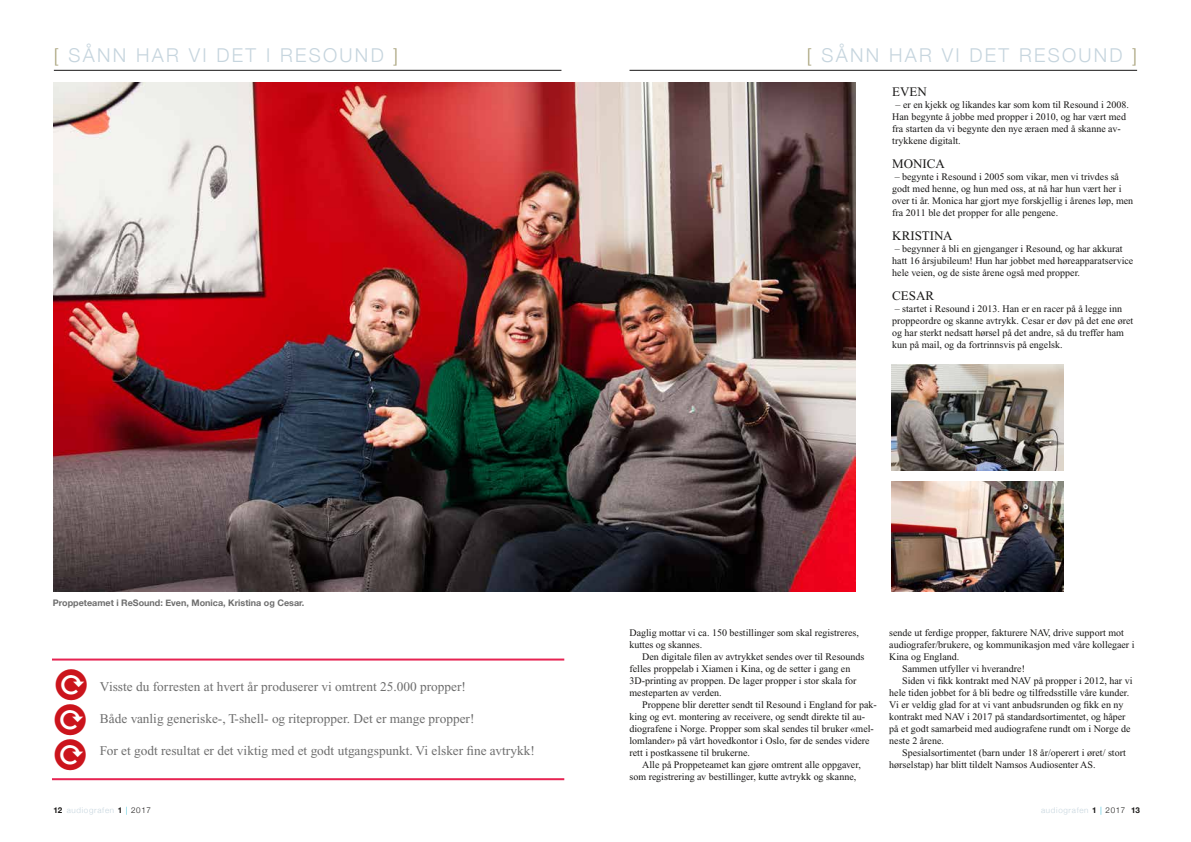
<style>
.page{position:relative;width:1191px;height:842px;background:#fff}
.page>*{position:absolute;margin:0;border:0;box-sizing:border-box;transform-origin:0 0}
.t1{font:300 19.1px "Helvetica Neue";letter-spacing:.12em;color:#c6d5de}
.t2{font:13.3px "Times New Roman";color:#6e6e6e}
.t3{font:13px "Times New Roman";color:#181716}
.t4{font:10px/12px "Times New Roman";color:#181716}
.t5{font:700 9px "Helvetica Neue";color:#6e6e6e}
.t6{font:300 8px "Helvetica Neue";letter-spacing:.085em;color:#c6d5de}
.s1{color:#aaa47e}
.s2{font-weight:700;color:#181716}
.s3{color:#2abad4}
.s4{color:#181716}
</style>
<div class="page">
<hr style="left:629px;top:70px;width:508px;height:1px;background:#181716">
<hr style="left:54px;top:70px;width:507px;height:1px;background:#181716">
<img style="left:54px;top:82px;width:801px;height:509px">
<hr style="left:52px;top:658px;width:512px;height:2px;background:#e72352">
<hr style="left:52px;top:778px;width:512px;height:2px;background:#e72352">
<img style="left:891px;top:364px;width:172px;height:107px">
<img style="left:891px;top:481px;width:172px;height:110px">
<h1 class="t1" style="left:54px;top:43px;width:346px"><span class="s1">[</span> SÅNN HAR VI DET I RESOUND <span class="s1">]</span></h1>
<h1 class="t1" style="left:807px;top:43px;width:332px"><span class="s1">[</span> SÅNN HAR VI DET RESOUND <span class="s1">]</span></h1>
<h3 class="t3" style="left:892px;top:85px;width:36px">EVEN</h3>
<p class="t4" style="left:892px;top:99px;width:238px;text-indent:3px">– er en kjekk og likandes kar som kom til Resound i 2008.<br>Han begynte å jobbe med propper i 2010, og har vært med fra starten da vi begynte den nye æraen med å skanne av&shy;trykkene digitalt.</p>
<h3 class="t3" style="left:892px;top:157px;width:54px">MONICA</h3>
<p class="t4" style="left:892px;top:171px;width:242px">– begynte i Resound i 2005 som vikar, men vi trivdes så godt med henne, og hun med oss, at nå har hun vært her i over ti år. Monica har gjort mye forskjellig i årenes løp, men fra 2011 ble det propper for alle pengene.</p>
<h3 class="t3" style="left:892px;top:229px;width:62px">KRISTINA</h3>
<p class="t4" style="left:892px;top:243px;width:242px">– begynner å bli en gjenganger i Resound, og har akkurat hatt 16 årsjubileum! Hun har jobbet med høreapparatservice hele veien, og de siste årene også med propper.</p>
<h3 class="t3" style="left:892px;top:289px;width:43px">CESAR</h3>
<p class="t4" style="left:892px;top:303px;width:242px">– startet i Resound i 2013. Han er en racer på å legge inn proppeordre og skanne avtrykk. Cesar er døv på det ene øret og har sterkt nedsatt hørsel på det andre, så du treffer ham kun på mail, og da fortrinnsvis på engelsk.</p>
<p class="t5" style="left:53px;top:597px;width:253px">Proppeteamet i ReSound: Even, Monica, Kristina og Cesar.</p>
<h2 class="t2" style="left:100px;top:680px;width:367px">Visste du forresten at hvert år produserer vi omtrent 25.000 propper!</h2>
<h2 class="t2" style="left:100px;top:712px;width:376px">Både vanlig generiske-, T-shell- og ritepropper. Det er mange propper!</h2>
<h2 class="t2" style="left:100px;top:744px;width:436px">For et godt resultat er det viktig med et godt utgangspunkt. Vi elsker fine avtrykk!</h2>
<p class="t4" style="left:629px;top:627px;width:231px">Daglig mottar vi ca. 150 bestillinger som skal registreres, kuttes og skannes.</p>
<p class="t4" style="left:629px;top:651px;width:236px;text-indent:13px">Den digitale filen av avtrykket sendes over til Resounds felles proppelab i Xiamen i Kina, og de setter i gang en 3D-printing av proppen. De lager propper i stor skala for mesteparten av verden.</p>
<p class="t4" style="left:642px;top:699px;width:236px">Proppene blir deretter sendt til Resound i England for pak-</p>
<p class="t4" style="left:629px;top:711px;width:237px">king og evt. montering av receivere, og sendt direkte til au-</p>
<p class="t4" style="left:629px;top:723px;width:246px">diografene i Norge. Propper som skal sendes til bruker «mel-</p>
<p class="t4" style="left:629px;top:735px;width:242px">lomlander» på vårt hovedkontor i Oslo, før de sendes videre</p>
<p class="t4" style="left:629px;top:747px;width:122px">rett i postkassene til brukerne.</p>
<p class="t4" style="left:642px;top:759px;width:220px">Alle på Proppeteamet kan gjøre omtrent alle oppgaver,</p>
<p class="t4" style="left:629px;top:771px;width:228px">som registrering av bestillinger, kutte avtrykk og skanne,</p>
<p class="t4" style="left:889px;top:627px;width:236px">sende ut ferdige propper, fakturere NAV, drive support mot</p>
<p class="t4" style="left:889px;top:639px;width:247px">audiografer/brukere, og kommunikasjon med våre kollegaer i</p>
<p class="t4" style="left:889px;top:651px;width:72px">Kina og England.</p>
<p class="t4" style="left:902px;top:663px;width:124px">Sammen utfyller vi hverandre!</p>
<p class="t4" style="left:902px;top:675px;width:232px">Siden vi fikk kontrakt med NAV på propper i 2012, har vi</p>
<p class="t4" style="left:889px;top:687px;width:241px">hele tiden jobbet for å bli bedre og tilfredsstille våre kunder.</p>
<p class="t4" style="left:889px;top:699px;width:235px">Vi er veldig glad for at vi vant anbudsrunden og fikk en ny</p>
<p class="t4" style="left:889px;top:711px;width:238px">kontrakt med NAV i 2017 på standardsortimentet, og håper</p>
<p class="t4" style="left:889px;top:723px;width:243px">på et godt samarbeid med audiografene rundt om i Norge de</p>
<p class="t4" style="left:889px;top:735px;width:56px">neste 2 årene.</p>
<p class="t4" style="left:902px;top:747px;width:225px">Spesialsortimentet (barn under 18 år/operert i øret/ stort</p>
<p class="t4" style="left:889px;top:759px;width:208px">hørselstap) har blitt tildelt Namsos Audiosenter AS.</p>
<p class="t6" style="left:53px;top:805px;width:99px"><span class="s2">12</span> audiografen <span class="s2">1</span> <span class="s3">|</span> <span class="s4">2017</span></p>
<p class="t6" style="left:1041px;top:805px;width:100px">audiografen <span class="s2">1</span> <span class="s3">|</span> <span class="s4">2017</span> <span class="s2">13</span></p>
</div>
